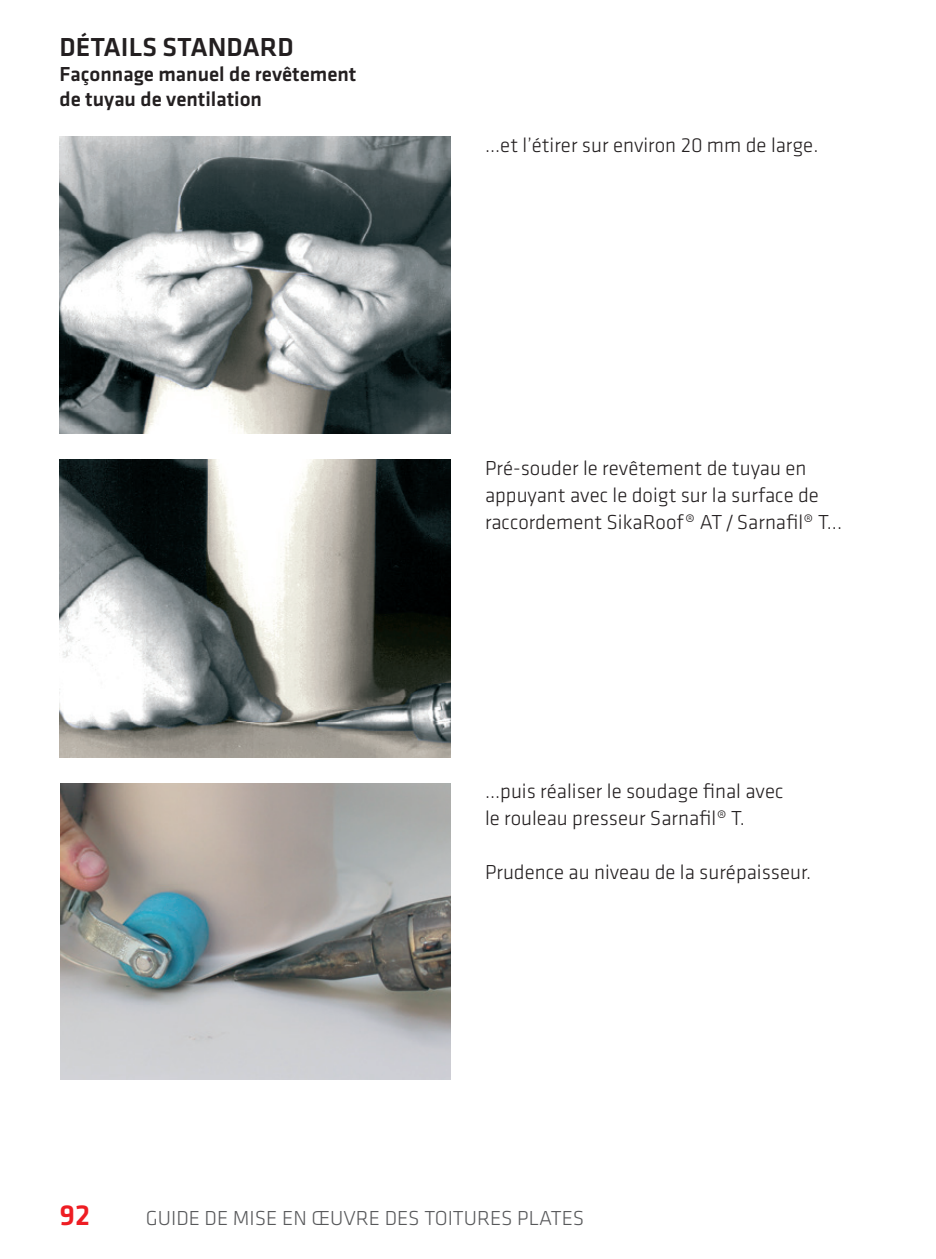
<style>
.page{position:relative;width:936px;height:1259px;background:#fff}
.page>*{position:absolute;margin:0;border:0;box-sizing:border-box;transform-origin:0 0}
.t1{font:500 30px "Klavika";color:#ee1d23}
.t2{font:500 27px "Klavika";color:#231f20}
.t3{font:300 21px/27px "Klavika";color:#231f20}
.t4{font:500 21px/25.2px "Klavika";color:#231f20}
.t5{font:300 21px "Klavika";color:#57585a}
</style>
<div class="page">
<img style="left:60px;top:783px;width:391px;height:296px">
<img style="left:60px;top:136px;width:391px;height:298px">
<img style="left:60px;top:459px;width:391px;height:298px">
<p class="t2" style="left:60px;top:29px;width:236px">DÉTAILS STANDARD</p>
<p class="t4" style="left:60px;top:61px;width:298px">Façonnage manuel de revêtement de tuyau de ventilation</p>
<p class="t3" style="left:485px;top:131px;width:335px">...et l’étirer sur environ 20 mm de large.</p>
<p class="t3" style="left:485px;top:454px;width:358px">Pré-souder le revêtement de tuyau en appuyant avec le doigt sur la surface de raccordement SikaRoof® AT/Sarnafil® T...</p>
<p class="t3" style="left:485px;top:777px;width:300px">...puis réaliser le soudage final avec le rouleau presseur Sarnafil® T.</p>
<p class="t3" style="left:485px;top:858px;width:328px">Prudence au niveau de la surépaisseur.</p>
<h1 class="t1" style="left:60px;top:1194px;width:32px">92</h1>
<p class="t5" style="left:146px;top:1205px;width:440px">GUIDE DE MISE EN ŒUVRE DES TOITURES PLATES</p>
</div>
